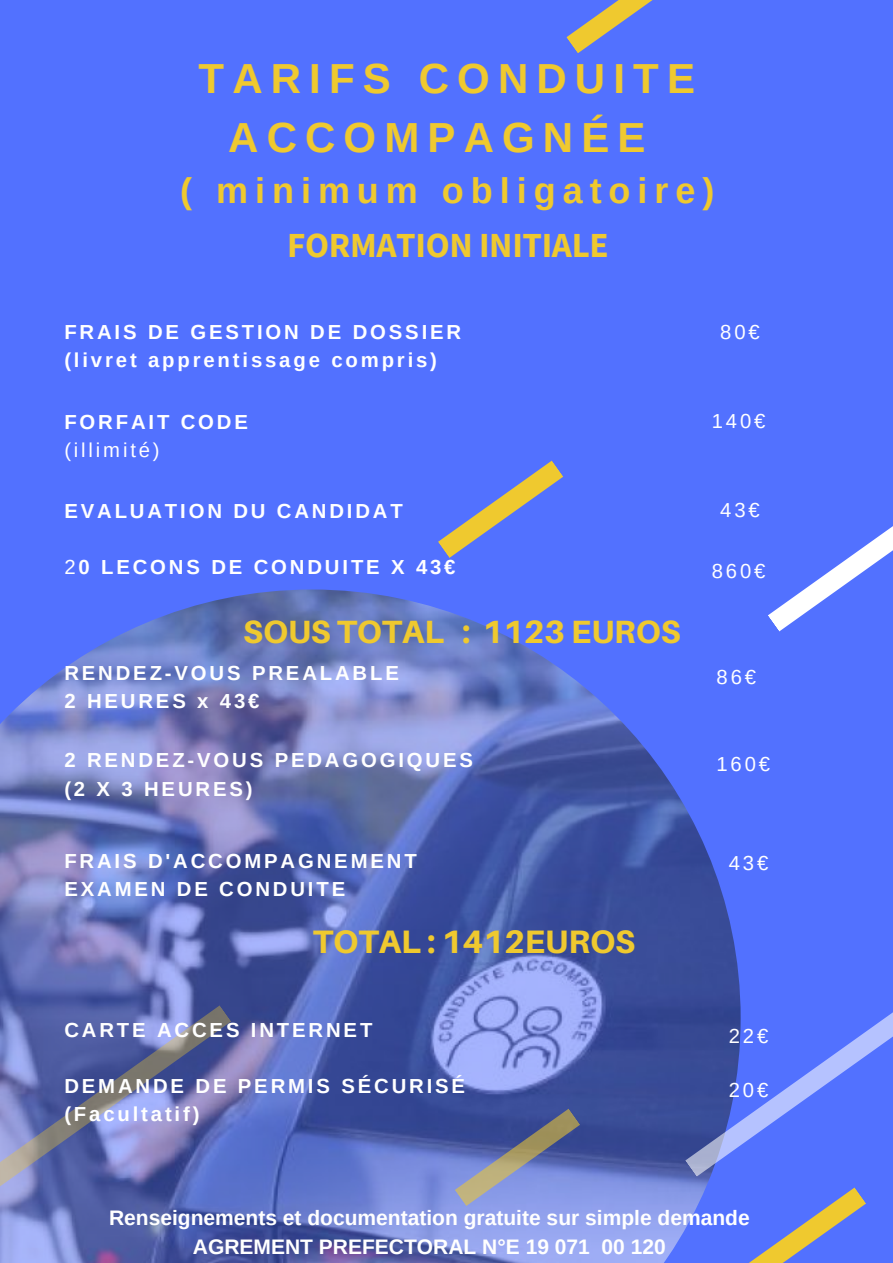
<style>
.page{position:relative;width:893px;height:1263px;background:#5271ff}
.page>*{position:absolute;margin:0;border:0;box-sizing:border-box;transform-origin:0 0}
.t1{font:700 42px/58.5px "Arimo";letter-spacing:.195em;color:#efc92f;text-align:center}
.t2{font:700 36px "Arimo";letter-spacing:.195em;color:#efc92f}
.t3{font:700 35.1px "Source Sans Pro";letter-spacing:-.01em;color:#efc92f}
.t4{font:800 32.47px "Aileron";color:#efc92f}
.t5{font:800 32.25px "Aileron";color:#efc92f}
.t6{font:700 21px/29.2px "Arimo";color:#fff;text-align:center}
.t7{font:700 20.33px/28.1px "Arimo";letter-spacing:.14em;color:#fff}
.t8{font:20.25px "Arimo";letter-spacing:.14em;color:#fff}
.s1{font-weight:400}
</style>
<div class="page">
<img style="left:0;top:589px;width:720px;height:674px">
<svg style="left:0;top:1005px;width:231px;height:258px;background:#6872b0"></svg>
<svg style="left:685px;top:887px;width:208px;height:290px"></svg>
<svg style="left:768px;top:526px;width:125px;height:105px"></svg>
<svg style="left:438px;top:460px;width:125px;height:98px"></svg>
<svg style="left:566px;top:0;width:87px;height:53px"></svg>
<svg style="left:749px;top:1187px;width:117px;height:76px"></svg>
<svg style="left:455px;top:1108px;width:125px;height:98px;background:#6e79a8"></svg>
<h1 class="t1" style="left:198px;top:49px;width:498px">TARIFS CONDUITE<br>ACCOMPAGNÉE</h1>
<h2 class="t2" style="left:180px;top:171px;width:536px">( minimum obligatoire)</h2>
<h3 class="t3" style="left:287px;top:223px;width:323px">FORMATION INITIALE</h3>
<p class="t7" style="left:64px;top:318px;width:398px">FRAIS DE GESTION DE DOSSIER (livret apprentissage compris)</p>
<p class="t7" style="left:64px;top:407px;width:185px">FORFAIT CODE</p>
<p class="t8" style="left:64px;top:438px;width:97px">(illimité)</p>
<p class="t7" style="left:64px;top:497px;width:340px">EVALUATION DU CANDIDAT</p>
<p class="t7" style="left:64px;top:553px;width:393px"><span class="s1">2</span>0 LECONS DE CONDUITE X 43€</p>
<h3 class="t5" style="left:243px;top:612px;width:439px">SOUS TOTAL : 1123 EUROS</h3>
<p class="t7" style="left:64px;top:659px;width:336px">RENDEZ-VOUS PREALABLE<br>2 HEURES x 43€</p>
<p class="t7" style="left:64px;top:746px;width:410px">2 RENDEZ-VOUS PEDAGOGIQUES (2 X 3 HEURES)</p>
<p class="t7" style="left:64px;top:847px;width:354px">FRAIS D'ACCOMPAGNEMENT<br>EXAMEN DE CONDUITE</p>
<h3 class="t4" style="left:313px;top:921px;width:324px">TOTAL : 1412EUROS</h3>
<p class="t7" style="left:64px;top:1016px;width:309px">CARTE ACCES INTERNET</p>
<p class="t7" style="left:64px;top:1072px;width:402px">DEMANDE DE PERMIS SÉCURISÉ (Facultatif)</p>
<p class="t8" style="left:720px;top:321px;width:41px">80€</p>
<p class="t8" style="left:712px;top:409px;width:55px">140€</p>
<p class="t8" style="left:720px;top:499px;width:41px">43€</p>
<p class="t8" style="left:712px;top:560px;width:55px">860€</p>
<p class="t8" style="left:716px;top:665px;width:41px">86€</p>
<p class="t8" style="left:716px;top:753px;width:55px">160€</p>
<p class="t8" style="left:729px;top:852px;width:41px">43€</p>
<p class="t8" style="left:729px;top:1025px;width:41px">22€</p>
<p class="t8" style="left:729px;top:1079px;width:41px">20€</p>
<p class="t6" style="left:109px;top:1203px;width:642px">Renseignements et documentation gratuite sur simple demande<br>AGREMENT PREFECTORAL N°E 19 071 00 120</p>
</div>
